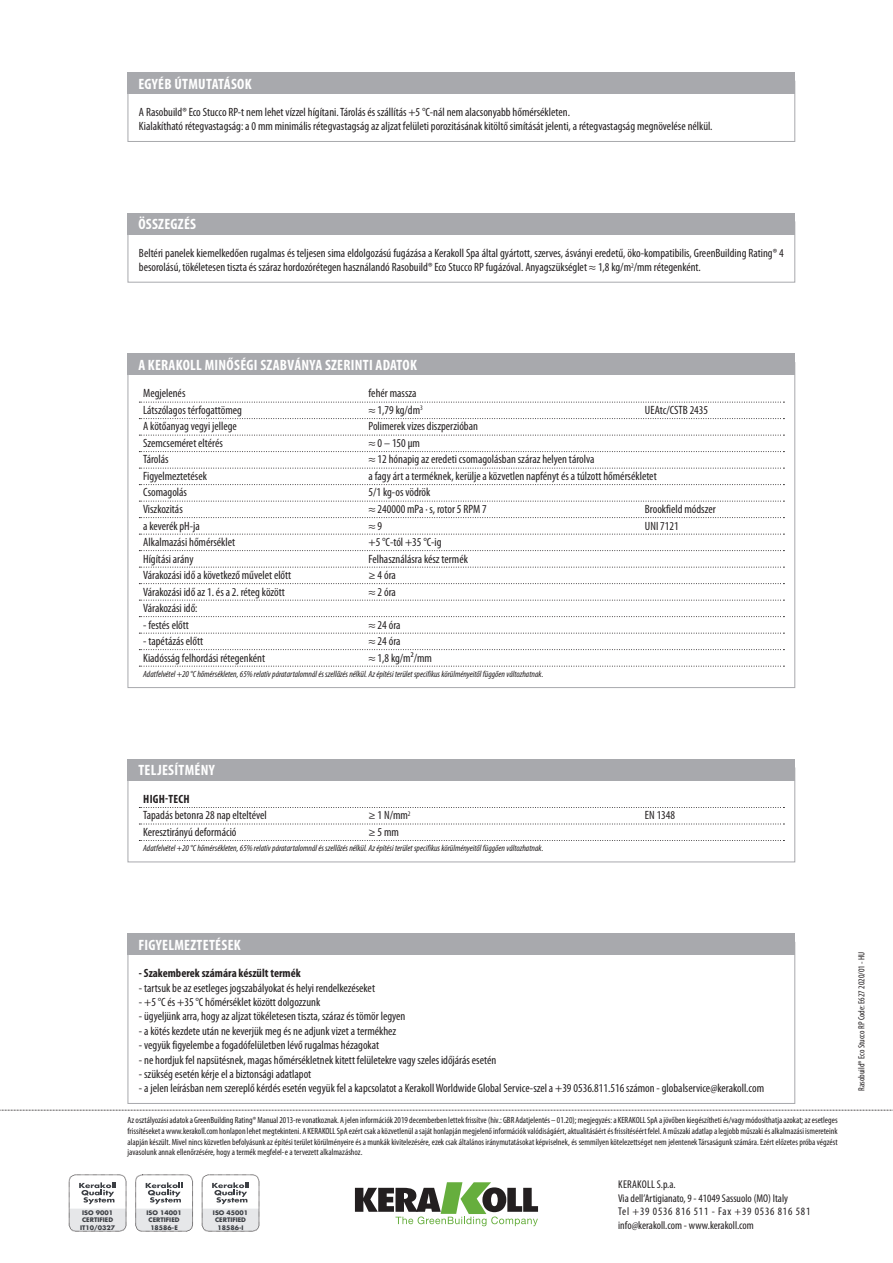
<style>
.page{position:relative;width:893px;height:1263px;background:#fff}
.page>*{position:absolute;margin:0;border:0;box-sizing:border-box;transform-origin:0 0}
.titolo_box{font:700 condensed 15px "Myriad Pro";letter-spacing:.02em;color:#fff}
.testo_box{font:condensed 12px "Myriad Pro";color:#231f20}
.tabelle_-_testo{font:condensed 12px "Myriad Pro";color:#231f20}
.testo_box_corsivo{font:condensed 12px/14.4px "Myriad Pro";color:#231f20}
.testo_box_bold{font:700 condensed 12px "Myriad Pro";color:#231f20}
.tabelle_-_titoli_bol{font:700 condensed 12px "Myriad Pro";letter-spacing:.02em;color:#231f20}
.t1{font:condensed 11.25px/13.5px "Myriad Pro";color:#231f20}
.notag_eco_codice_sc{font:condensed 9px/10.8px "Myriad Pro";color:#231f20;text-align:justify}
.tabelle_-_note{font:italic condensed 9px "Myriad Pro";color:#231f20}
.t2{font:700 6.15px/7.4px "Futura Std";color:#3c3f44;text-align:center}
</style>
<div class="page">
<svg style="left:0;top:1110px;width:893px;height:1px"></svg>
<svg style="left:355px;top:1182px;width:183px;height:44px"></svg>
<div style="left:69px;top:1175px;width:57px;height:56px;border:1px dashed #231f20;border-radius:7px"></div>
<svg style="left:69px;top:1182px;width:57px;height:49px"></svg>
<div style="left:136px;top:1175px;width:57px;height:56px;border:1px dashed #231f20;border-radius:7px"></div>
<svg style="left:136px;top:1182px;width:57px;height:49px"></svg>
<div style="left:202px;top:1175px;width:57px;height:56px;border:1px dashed #231f20;border-radius:7px"></div>
<svg style="left:202px;top:1182px;width:57px;height:49px"></svg>
<div style="left:128px;top:221px;width:667px;height:62px;border:1px solid #a8a9ad"></div>
<div style="left:128px;top:213px;width:667px;height:21px;background:#a8a9ad"></div>
<svg style="left:139px;top:402px;width:645px;height:1px"></svg>
<svg style="left:139px;top:418px;width:645px;height:1px"></svg>
<svg style="left:139px;top:435px;width:645px;height:1px"></svg>
<svg style="left:139px;top:451px;width:645px;height:1px"></svg>
<svg style="left:139px;top:468px;width:645px;height:1px"></svg>
<svg style="left:139px;top:484px;width:645px;height:1px"></svg>
<svg style="left:139px;top:501px;width:645px;height:1px"></svg>
<svg style="left:139px;top:517px;width:645px;height:1px"></svg>
<svg style="left:139px;top:534px;width:645px;height:1px"></svg>
<svg style="left:139px;top:550px;width:645px;height:1px"></svg>
<svg style="left:139px;top:567px;width:645px;height:1px"></svg>
<svg style="left:139px;top:583px;width:645px;height:1px"></svg>
<svg style="left:139px;top:600px;width:645px;height:1px"></svg>
<svg style="left:139px;top:616px;width:645px;height:1px"></svg>
<svg style="left:139px;top:633px;width:645px;height:1px"></svg>
<svg style="left:139px;top:649px;width:645px;height:1px"></svg>
<svg style="left:139px;top:666px;width:645px;height:1px"></svg>
<div style="left:128px;top:354px;width:667px;height:21px;background:#a8a9ad"></div>
<div style="left:128px;top:81px;width:667px;height:61px;border:1px solid #a8a9ad"></div>
<div style="left:128px;top:72px;width:667px;height:22px;background:#a8a9ad"></div>
<div style="left:128px;top:933px;width:667px;height:22px;background:#a8a9ad"></div>
<svg style="left:139px;top:807px;width:645px;height:1px"></svg>
<svg style="left:139px;top:824px;width:645px;height:1px"></svg>
<svg style="left:139px;top:840px;width:645px;height:1px"></svg>
<div style="left:128px;top:768px;width:667px;height:94px;border:1px solid #a8a9ad"></div>
<div style="left:128px;top:759px;width:667px;height:21px;background:#a8a9ad"></div>
<p class="titolo_box" style="left:138px;top:75px;width:115px">EGYÉB ÚTMUTATÁSOK</p>
<p class="testo_box" style="left:139px;top:106px;width:433px">A Rasobuild® Eco Stucco RP-t nem lehet vízzel hígítani. Tárolás és szállítás +5 °C-nál nem alacsonyabb hőmérsékleten.</p>
<p class="testo_box" style="left:139px;top:120px;width:575px">Kialakítható rétegvastagság: a 0 mm minimális rétegvastagság az aljzat felületi porozitásának kitöltő simítását jelenti, a rétegvastagság megnövelése nélkül.</p>
<p class="titolo_box" style="left:138px;top:216px;width:59px">ÖSSZEGZÉS</p>
<p class="testo_box_corsivo" style="left:139px;top:246px;width:646px">Beltéri panelek kiemelkedően rugalmas és teljesen sima eldolgozású fugázása a Kerakoll Spa által gyártott, szerves, ásványi eredetű, öko-kompatibilis, GreenBuilding Rating® 4 besorolású, tökéletesen tiszta és száraz hordozórétegen használandó Rasobuild® Eco Stucco RP fugázóval. Anyagszükséglet ≈ 1,8 kg/m<sup>2</sup>/mm rétegenként.</p>
<p class="titolo_box" style="left:138px;top:357px;width:280px">A KERAKOLL MINŐSÉGI SZABVÁNYA SZERINTI ADATOK</p>
<p class="tabelle_-_testo" style="left:143px;top:387px;width:44px">Megjelenés</p>
<p class="tabelle_-_testo" style="left:369px;top:387px;width:50px">fehér massza</p>
<p class="tabelle_-_testo" style="left:143px;top:403px;width:100px">Látszólagos térfogattömeg</p>
<p class="tabelle_-_testo" style="left:369px;top:403px;width:56px">≈ 1,79 kg/dm<sup>3</sup></p>
<p class="tabelle_-_testo" style="left:645px;top:403px;width:65px">UEAtc/CSTB 2435</p>
<p class="tabelle_-_testo" style="left:143px;top:420px;width:95px">A kötőanyag vegyi jellege</p>
<p class="tabelle_-_testo" style="left:369px;top:420px;width:111px">Polimerek vizes diszperzióban</p>
<p class="tabelle_-_testo" style="left:143px;top:436px;width:81px">Szemcseméret eltérés</p>
<p class="tabelle_-_testo" style="left:369px;top:436px;width:53px">≈ 0 – 150 µm</p>
<p class="tabelle_-_testo" style="left:143px;top:453px;width:27px">Tárolás</p>
<p class="tabelle_-_testo" style="left:369px;top:453px;width:227px">≈ 12 hónapig az eredeti csomagolásban száraz helyen tárolva</p>
<p class="tabelle_-_testo" style="left:143px;top:469px;width:65px">Figyelmeztetések</p>
<p class="tabelle_-_testo" style="left:369px;top:469px;width:290px">a fagy árt a terméknek, kerülje a közvetlen napfényt és a túlzott hőmérsékletet</p>
<p class="tabelle_-_testo" style="left:143px;top:486px;width:45px">Csomagolás</p>
<p class="tabelle_-_testo" style="left:369px;top:486px;width:63px">5/1 kg-os vödrök</p>
<p class="tabelle_-_testo" style="left:143px;top:502px;width:41px">Viszkozitás</p>
<p class="tabelle_-_testo" style="left:369px;top:502px;width:120px">≈ 240000 mPa · s, rotor 5 RPM 7</p>
<p class="tabelle_-_testo" style="left:645px;top:502px;width:72px">Brookfield módszer</p>
<p class="tabelle_-_testo" style="left:143px;top:519px;width:58px">a keverék pH-ja</p>
<p class="tabelle_-_testo" style="left:369px;top:519px;width:15px">≈ 9</p>
<p class="tabelle_-_testo" style="left:645px;top:519px;width:35px">UNI 7121</p>
<p class="tabelle_-_testo" style="left:143px;top:535px;width:93px">Alkalmazási hőmérséklet</p>
<p class="tabelle_-_testo" style="left:369px;top:535px;width:75px">+5 °C-tól +35 °C-ig</p>
<p class="tabelle_-_testo" style="left:143px;top:552px;width:52px">Hígítási arány</p>
<p class="tabelle_-_testo" style="left:369px;top:552px;width:101px">Felhasználásra kész termék</p>
<p class="tabelle_-_testo" style="left:143px;top:568px;width:150px">Várakozási idő a következő művelet előtt</p>
<p class="tabelle_-_testo" style="left:369px;top:568px;width:29px">≥ 4 óra</p>
<p class="tabelle_-_testo" style="left:143px;top:585px;width:143px">Várakozási idő az 1. és a 2. réteg között</p>
<p class="tabelle_-_testo" style="left:369px;top:585px;width:29px">≈ 2 óra</p>
<p class="tabelle_-_testo" style="left:143px;top:601px;width:56px">Várakozási idő:</p>
<p class="tabelle_-_testo" style="left:143px;top:618px;width:47px">- festés előtt</p>
<p class="tabelle_-_testo" style="left:369px;top:618px;width:34px">≈ 24 óra</p>
<p class="tabelle_-_testo" style="left:143px;top:634px;width:62px">- tapétázás előtt</p>
<p class="tabelle_-_testo" style="left:369px;top:634px;width:34px">≈ 24 óra</p>
<p class="tabelle_-_testo" style="left:143px;top:651px;width:123px">Kiadósság felhordási rétegenként</p>
<p class="tabelle_-_testo" style="left:369px;top:651px;width:65px">≈ 1,8 kg/m²/mm</p>
<p class="tabelle_-_note" style="left:143px;top:669px;width:402px">Adatfelvétel +20 °C hőmérsékleten, 65% relatív páratartalomnál és szellőzés nélkül. Az építési terület specifikus körülményeitől függően változhatnak.</p>
<p class="titolo_box" style="left:138px;top:762px;width:78px">TELJESÍTMÉNY</p>
<p class="tabelle_-_titoli_bol" style="left:143px;top:792px;width:48px">HIGH-TECH</p>
<p class="tabelle_-_testo" style="left:143px;top:809px;width:125px">Tapadás betonra 28 nap elteltével</p>
<p class="tabelle_-_testo" style="left:369px;top:809px;width:44px">≥ 1 N/mm<sup>2</sup></p>
<p class="tabelle_-_testo" style="left:645px;top:809px;width:32px">EN 1348</p>
<p class="tabelle_-_testo" style="left:143px;top:825px;width:95px">Keresztirányú deformáció</p>
<p class="tabelle_-_testo" style="left:369px;top:825px;width:32px">≥ 5 mm</p>
<p class="tabelle_-_note" style="left:143px;top:843px;width:402px">Adatfelvétel +20 °C hőmérsékleten, 65% relatív páratartalomnál és szellőzés nélkül. Az építési terület specifikus körülményeitől függően változhatnak.</p>
<p class="titolo_box" style="left:138px;top:936px;width:104px">FIGYELMEZTETÉSEK</p>
<p class="testo_box_bold" style="left:139px;top:967px;width:163px">- Szakemberek számára készült termék</p>
<p class="testo_box" style="left:139px;top:981px;width:238px">- tartsuk be az esetleges jogszabályokat és helyi rendelkezéseket</p>
<p class="testo_box" style="left:139px;top:995px;width:183px">- +5 °C és +35 °C hőmérséklet között dolgozzunk</p>
<p class="testo_box" style="left:139px;top:1010px;width:268px">- ügyeljünk arra, hogy az aljzat tökéletesen tiszta, száraz és tömör legyen</p>
<p class="testo_box" style="left:139px;top:1024px;width:259px">- a kötés kezdete után ne keverjük meg és ne adjunk vizet a termékhez</p>
<p class="testo_box" style="left:139px;top:1039px;width:242px">- vegyük figyelembe a fogadófelületben lévő rugalmas hézagokat</p>
<p class="testo_box" style="left:139px;top:1053px;width:359px">- ne hordjuk fel napsütésnek, magas hőmérsékletnek kitett felületekre vagy szeles időjárás esetén</p>
<p class="testo_box" style="left:139px;top:1067px;width:174px">- szükség esetén kérje el a biztonsági adatlapot</p>
<p class="testo_box" style="left:139px;top:1082px;width:627px">- a jelen leírásban nem szereplő kérdés esetén vegyük fel a kapcsolatot a Kerakoll Worldwide Global Service-szel a +39 0536.811.516 számon - globalservice@kerakoll.com</p>
<p class="notag_eco_codice_sc" style="left:128px;top:1115px;width:712px">Az osztályozási adatok a GreenBuilding Rating® Manual 2013-re vonatkoznak. A jelen információk 2019 decemberben lettek frissítve (hiv.: GBR Adatjelentés – 01.20); megjegyzés: a KERAKOLL SpA a jövőben kiegészítheti és/vagy módosíthatja azokat; az esetleges frissítéseket a www.kerakoll.com honlapon lehet megtekinteni. A KERAKOLL SpA ezért csak a közvetlenül a saját honlapján megjelenő információk valódiságáért, aktualitásáért és frissítéséért felel. A műszaki adatlap a legjobb műszaki és alkalmazási ismereteink alapján készült. Mivel nincs közvetlen befolyásunk az építési terület körülményeire és a munkák kivitelezésére, ezek csak általános iránymutatásokat képviselnek, és semmilyen kötelezettséget nem jelentenek Társaságunk számára. Ezért előzetes próba végzést javasolunk annak ellenőrzésére, hogy a termék megfelel-e a tervezett alkalmazáshoz.</p>
<p class="t1" style="left:618px;top:1178px;width:194px">KERAKOLL S.p.a.<br>Via dell’Artigianato, 9 - 41049 Sassuolo (MO) Italy<br>Tel +39 0536 816 511 - Fax +39 0536 816 581 info@kerakoll.com - www.kerakoll.com</p>
<p class="t2" style="left:80px;top:1209px;width:36px">ISO 9001<br>CERTIFIED<br>IT10/0327</p>
<p class="t2" style="left:146px;top:1209px;width:37px">ISO 14001<br>CERTIFIED<br>18586-E</p>
<p class="t2" style="left:213px;top:1209px;width:37px">ISO 45001<br>CERTIFIED<br>18586-I</p>
<p class="notag_eco_codice_sc" style="left:856px;top:1091px;width:141px;rotate:-90deg">Rasobuild® Eco Stucco RP Code: E627 2020/01 - HU</p>
</div>
